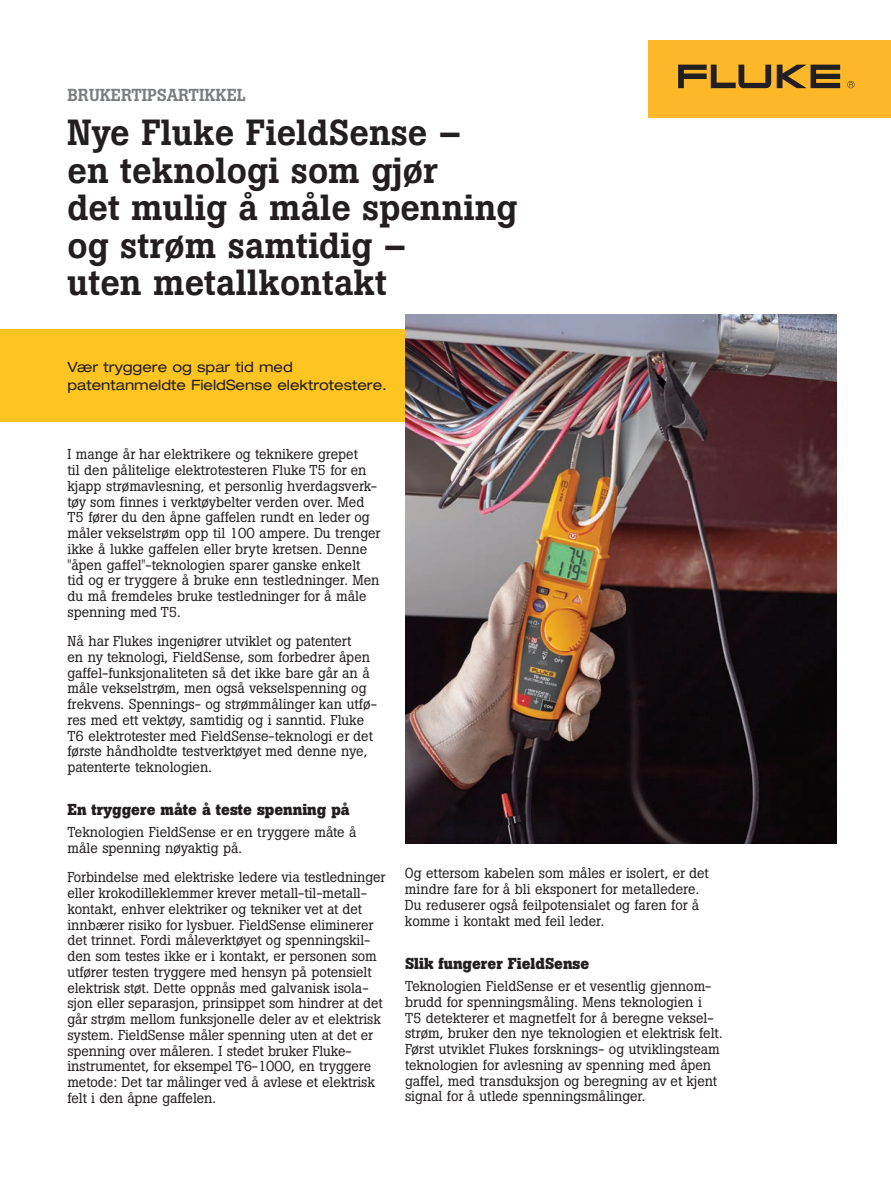
<style>
.page{position:relative;width:891px;height:1188px;background:#fff}
.page>*{position:absolute;margin:0;border:0;box-sizing:border-box;transform-origin:0 0}
.t1{font:500 36px/37.5px "Boton Pro";color:#231f20}
.t2{font:500 17.25px "Boton Pro";color:#7a7c7f}
.t3{font:700 15.75px "Boton Pro";color:#231f20}
.t4{font:14.25px/15.8px "Boton Pro";color:#231f20}
.t5{font:expanded 14.25px/18px "Helvetica Neue LT Pro";color:#231f20}
</style>
<div class="page">
<div style="left:0;top:329px;width:518px;height:93px;background:#fec422"></div>
<img style="left:405px;top:314px;width:432px;height:529px">
<div style="left:648px;top:40px;width:243px;height:78px;background:#fcb828"></div>
<svg style="left:777px;top:65px;width:63px;height:23px"></svg>
<svg style="left:678px;top:65px;width:93px;height:23px"></svg>
<svg style="left:847px;top:81px;width:8px;height:7px"></svg>
<p class="t2" style="left:68px;top:84px;width:180px">BRUKERTIPSARTIKKEL</p>
<h1 class="t1" style="left:68px;top:114px;width:451px">Nye Fluke FieldSense –<br>en teknologi som gjør<br>det mulig å måle spenning og strøm samtidig –<br>uten metallkontakt</h1>
<p class="t5" style="left:68px;top:358px;width:321px">Vær tryggere og spar tid med patentanmeldte FieldSense elektrotestere.</p>
<p class="t4" style="left:68px;top:447px;width:315px">I mange år har elektrikere og teknikere grepet<br>til den pålitelige elektrotesteren Fluke T5 for en kjapp strømavlesning, et personlig hverdagsverk&shy;tøy som finnes i verktøybelter verden over. Med T5 fører du den åpne gaffelen rundt en leder og måler vekselstrøm opp til 100 ampere. Du trenger ikke å lukke gaffelen eller bryte kretsen. Denne "åpen gaffel"-teknologien sparer ganske enkelt<br>tid og er tryggere å bruke enn testledninger. Men du må fremdeles bruke testledninger for å måle spenning med T5.</p>
<p class="t4" style="left:68px;top:633px;width:311px">Nå har Flukes ingeniører utviklet og patentert<br>en ny teknologi, FieldSense, som forbedrer åpen gaffel-funksjonaliteten så det ikke bare går an å måle vekselstrøm, men også vekselspenning og frekvens. Spennings- og strømmålinger kan utfø&shy;res med ett vektøy, samtidig og i sanntid. Fluke T6 elektrotester med FieldSense-teknologi er det første håndholdte testverktøyet med denne nye, patenterte teknologien.</p>
<p class="t3" style="left:68px;top:799px;width:284px">En tryggere måte å teste spenning på</p>
<p class="t4" style="left:68px;top:825px;width:291px">Teknologien FieldSense er en tryggere måte å måle spenning nøyaktig på.</p>
<p class="t4" style="left:68px;top:870px;width:320px">Forbindelse med elektriske ledere via testledninger eller krokodilleklemmer krever metall-til-metall&shy;kontakt, enhver elektriker og tekniker vet at det innbærer risiko for lysbuer. FieldSense eliminerer det trinnet. Fordi måleverktøyet og spenningskil&shy;den som testes ikke er i kontakt, er personen som utfører testen tryggere med hensyn på potensielt elektrisk støt. Dette oppnås med galvanisk isola&shy;sjon eller separasjon, prinsippet som hindrer at det går strøm mellom funksjonelle deler av et elektrisk system. FieldSense måler spenning uten at det er spenning over måleren. I stedet bruker Fluke&shy;instrumentet, for eksempel T6-1000, en tryggere metode: Det tar målinger ved å avlese et elektrisk felt i den åpne gaffelen.</p>
<p class="t4" style="left:405px;top:866px;width:306px">Og ettersom kabelen som måles er isolert, er det mindre fare for å bli eksponert for metalledere.<br>Du reduserer også feilpotensialet og faren for å komme i kontakt med feil leder.</p>
<p class="t3" style="left:405px;top:953px;width:186px">Slik fungerer FieldSense</p>
<p class="t4" style="left:405px;top:978px;width:319px">Teknologien FieldSense er et vesentlig gjennom&shy;brudd for spenningsmåling. Mens teknologien i<br>T5 detekterer et magnetfelt for å beregne veksel&shy;strøm, bruker den nye teknologien et elektrisk felt.<br>Først utviklet Flukes forsknings- og utviklingsteam teknologien for avlesning av spenning med åpen gaffel, med transduksjon og beregning av et kjent signal for å utlede spenningsmålinger.</p>
</div>
